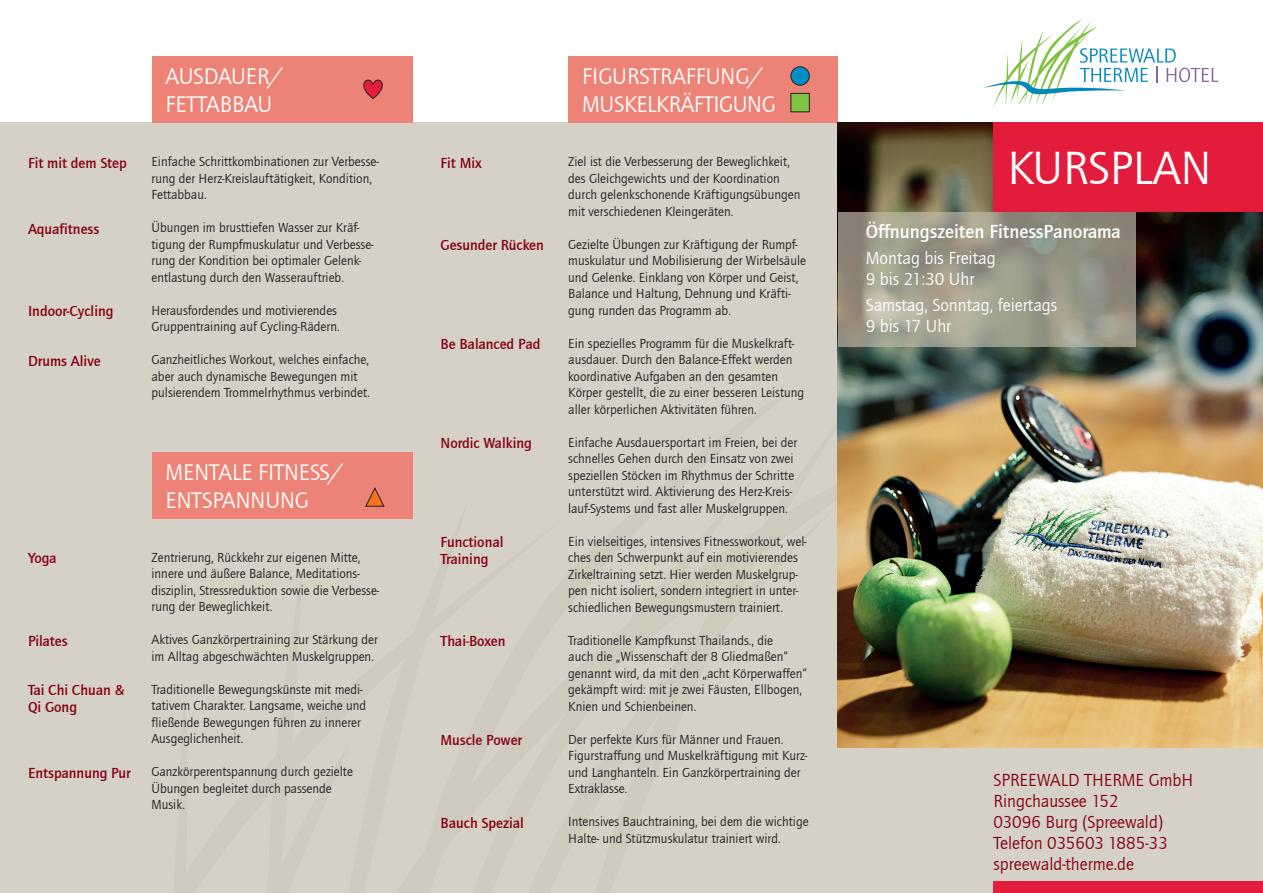
<style>
.page{position:relative;width:1263px;height:893px;background:#fff}
.page>*{position:absolute;margin:0;border:0;box-sizing:border-box;transform-origin:0 0}
.t1{font:48px "Quay Sans ITCTT Book";color:#fff}
.t2{font:23.25px/27.9px "Quay Sans ITCTT Book";color:#fff}
.t3{font:19.5px "Quay Sans Md ITCTT";color:#fff}
.t4{font:18px/21px "Quay Sans ITCTT Book";color:#850117}
.t5{font:18px/21px "Quay Sans ITCTT Book";color:#fff}
.t6{font:15px/16.5px "Quay Sans Md ITCTT";color:#850117}
.t7{font:13.5px/16.5px "Quay Sans ITCTT Book";color:#231f20}
</style>
<div class="page">
<div style="left:837px;top:748px;width:426px;height:145px;background:#d6d1c6"></div>
<div style="left:0;top:123px;width:838px;height:770px;background:#d6d1c6"></div>
<div style="left:993px;top:882px;width:270px;height:11px;background:#e41c3b"></div>
<svg style="left:984px;top:19px;width:234px;height:89px"></svg>
<div style="left:152px;top:56px;width:260px;height:67px;background:#ed8376"></div>
<svg style="left:363px;top:79px;width:20px;height:20px"></svg>
<div style="left:568px;top:56px;width:270px;height:67px;background:#ed8376"></div>
<div style="left:791px;top:67px;width:18px;height:18px;background:#008ec4;border-radius:50%"></div>
<div style="left:790px;top:66px;width:20px;height:20px;border:1px solid #231f20;border-radius:50%"></div>
<div style="left:791px;top:93px;width:18px;height:19px;background:#7fc241"></div>
<div style="left:790px;top:93px;width:20px;height:19px;border:1px solid #231f20"></div>
<div style="left:152px;top:452px;width:260px;height:67px;background:#ed8376"></div>
<svg style="left:365px;top:487px;width:20px;height:20px"></svg>
<img style="left:838px;top:123px;width:425px;height:625px">
<div style="left:993px;top:123px;width:270px;height:89px;background:#e41c3b"></div>
<svg style="left:838px;top:212px;width:297px;height:134px;background:#9b9888"></svg>
<h2 class="t2" style="left:166px;top:62px;width:119px">AUSDAUER/<br>FETTABBAU</h2>
<h2 class="t2" style="left:582px;top:62px;width:195px">FIGURSTRAFFUNG/<br>MUSKELKRÄFTIGUNG</h2>
<p class="t6" style="left:28px;top:154px;width:100px">Fit mit dem Step</p>
<p class="t6" style="left:28px;top:220px;width:73px">Aquafitness</p>
<p class="t6" style="left:28px;top:303px;width:87px">Indoor-Cycling</p>
<p class="t6" style="left:28px;top:352px;width:74px">Drums Alive</p>
<p class="t7" style="left:152px;top:153px;width:229px">Einfache Schrittkombinationen zur Verbesse&shy;rung der Herz-Kreislauftätigkeit, Kondition,<br>Fettabbau.</p>
<p class="t7" style="left:152px;top:219px;width:224px">Übungen im brusttiefen Wasser zur Kräf&shy;tigung der Rumpfmuskulatur und Verbesse&shy;rung der Kondition bei optimaler Gelenk&shy;entlastung durch den Wasserauftrieb.</p>
<p class="t7" style="left:152px;top:302px;width:190px">Herausfordendes und motivierendes<br>Gruppentraining auf Cycling-Rädern.</p>
<p class="t7" style="left:152px;top:351px;width:220px">Ganzheitliches Workout, welches einfache, aber auch dynamische Bewegungen mit pulsierendem Trommelrhythmus verbindet.</p>
<p class="t6" style="left:28px;top:550px;width:30px">Yoga</p>
<p class="t6" style="left:28px;top:632px;width:41px">Pilates</p>
<p class="t6" style="left:28px;top:682px;width:98px">Tai Chi Chuan &amp;<br>Qi Gong</p>
<p class="t6" style="left:28px;top:764px;width:104px">Entspannung Pur</p>
<h2 class="t2" style="left:166px;top:458px;width:179px">MENTALE FITNESS/<br>ENTSPANNUNG</h2>
<p class="t7" style="left:152px;top:549px;width:229px">Zentrierung, Rückkehr zur eigenen Mitte, innere und äußere Balance, Meditations&shy;disziplin, Stressreduktion sowie die Verbesse&shy;rung der Beweglichkeit.</p>
<p class="t7" style="left:152px;top:631px;width:228px">Aktives Ganzkörpertraining zur Stärkung der im Alltag abgeschwächten Muskelgruppen.</p>
<p class="t7" style="left:152px;top:681px;width:216px">Traditionelle Bewegungskünste mit medi&shy;tativem Charakter. Langsame, weiche und fließende Bewegungen führen zu innerer Ausgeglichenheit.</p>
<p class="t7" style="left:152px;top:763px;width:203px">Ganzkörperentspannung durch gezielte<br>Übungen begleitet durch passende<br>Musik.</p>
<p class="t6" style="left:441px;top:154px;width:43px">Fit Mix</p>
<p class="t6" style="left:441px;top:237px;width:105px">Gesunder Rücken</p>
<p class="t6" style="left:441px;top:336px;width:101px">Be Balanced Pad</p>
<p class="t6" style="left:441px;top:435px;width:93px">Nordic Walking</p>
<p class="t6" style="left:441px;top:534px;width:64px">Functional<br>Training</p>
<p class="t6" style="left:441px;top:633px;width:66px">Thai-Boxen</p>
<p class="t6" style="left:441px;top:732px;width:83px">Muscle Power</p>
<p class="t6" style="left:441px;top:814px;width:85px">Bauch Spezial</p>
<p class="t7" style="left:568px;top:153px;width:234px">Ziel ist die Verbesserung der Beweglichkeit, des Gleichgewichts und der Koordination durch gelenkschonende Kräftigungsübungen mit verschiedenen Kleingeräten.</p>
<p class="t7" style="left:568px;top:236px;width:239px">Gezielte Übungen zur Kräftigung der Rumpf&shy;muskulatur und Mobilisierung der Wirbelsäule und Gelenke. Einklang von Körper und Geist, Balance und Haltung, Dehnung und Kräfti&shy;gung runden das Programm ab.</p>
<p class="t7" style="left:568px;top:335px;width:237px">Ein spezielles Programm für die Muskelkraft&shy;ausdauer. Durch den Balance-Effekt werden koordinative Aufgaben an den gesamten Körper gestellt, die zu einer besseren Leistung aller körperlichen Aktivitäten führen.</p>
<p class="t7" style="left:568px;top:434px;width:231px">Einfache Ausdauersportart im Freien, bei der schnelles Gehen durch den Einsatz von zwei speziellen Stöcken im Rhythmus der Schritte unterstützt wird. Aktivierung des Herz-Kreis&shy;lauf-Systems und fast aller Muskelgruppen.</p>
<p class="t7" style="left:568px;top:533px;width:240px">Ein vielseitiges, intensives Fitnessworkout, wel&shy;ches den Schwerpunkt auf ein motivierendes Zirkeltraining setzt. Hier werden Muskelgrup&shy;pen nicht isoliert, sondern integriert in unter&shy;schiedlichen Bewegungsmustern trainiert.</p>
<p class="t7" style="left:568px;top:632px;width:240px">Traditionelle Kampfkunst Thailands., die<br>auch die „Wissenschaft der 8 Gliedmaßen“ genannt wird, da mit den „acht Körperwaffen“ gekämpft wird: mit je zwei Fäusten, Ellbogen, Knien und Schienbeinen.</p>
<p class="t7" style="left:568px;top:731px;width:240px">Der perfekte Kurs für Männer und Frauen.<br>Figurstraffung und Muskelkräftigung mit Kurz&shy;und Langhanteln. Ein Ganzkörpertraining der Extraklasse.</p>
<p class="t7" style="left:568px;top:813px;width:242px">Intensives Bauchtraining, bei dem die wichtige<br>Halte- und Stützmuskulatur trainiert wird.</p>
<h1 class="t1" style="left:1007px;top:139px;width:205px">KURSPLAN</h1>
<h3 class="t3" style="left:866px;top:219px;width:257px">Öffnungszeiten FitnessPanorama</h3>
<h3 class="t5" style="left:866px;top:247px;width:131px">Montag bis Freitag<br>9 bis 21:30 Uhr</h3>
<h3 class="t5" style="left:866px;top:294px;width:193px">Samstag, Sonntag, feiertags<br>9 bis 17 Uhr</h3>
<h3 class="t4" style="left:993px;top:769px;width:201px">SPREEWALD THERME GmbH<br>Ringchaussee 152<br>03096 Burg (Spreewald)<br>Telefon 035603 1885-33 spreewald-therme.de</h3>
</div>
